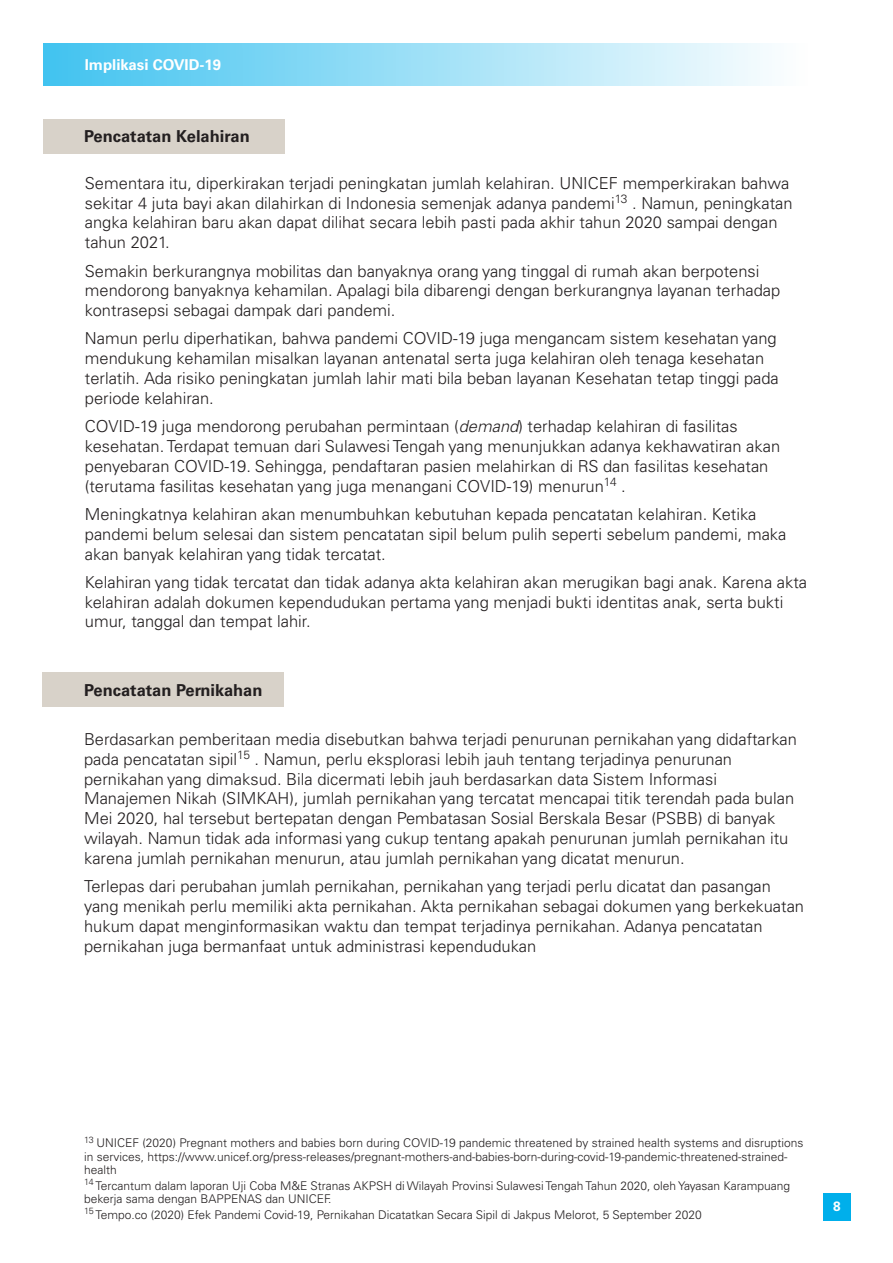
<style>
.page{position:relative;width:893px;height:1263px;background:#fff}
.page>*{position:absolute;margin:0;border:0;box-sizing:border-box;transform-origin:0 0}
.Isi{font:300 16.5px/19.8px "Univers LT Pro 45";color:#231f20}
.Sub_sub_judul{font:700 16.5px "Univers LT Pro 65";color:#231f20}
.t1{font:700 15px "Univers LT Pro 65";color:#fff}
.t2{font:700 13.5px "Univers LT Pro 65";color:#fff}
.Isi-2{font:300 12px/13.5px "Univers LT Pro 45";color:#231f20}
.s1{font-style:italic}
</style>
<div class="page">
<div style="left:43px;top:43px;width:807px;height:42px;background:linear-gradient(to right,#41c3f0,#fff)"></div>
<div style="left:823px;top:1193px;width:27px;height:27px;background:#00afeb"></div>
<div style="left:43px;top:119px;width:241px;height:34px;background:#d8d2c9"></div>
<div style="left:42px;top:673px;width:242px;height:34px;background:#d8d2c9"></div>
<p class="t1" style="left:85px;top:56px;width:138px">Implikasi COVID-19</p>
<p class="Sub_sub_judul" style="left:84px;top:127px;width:167px">Pencatatan Kelahiran</p>
<p class="Isi" style="left:85px;top:173px;width:709px">Sementara itu, diperkirakan terjadi peningkatan jumlah kelahiran. UNICEF memperkirakan bahwa sekitar 4 juta bayi akan dilahirkan di Indonesia semenjak adanya pandemi<sup>13</sup> . Namun, peningkatan angka kelahiran baru akan dapat dilihat secara lebih pasti pada akhir tahun 2020 sampai dengan tahun 2021.</p>
<p class="Isi" style="left:85px;top:261px;width:697px">Semakin berkurangnya mobilitas dan banyaknya orang yang tinggal di rumah akan berpotensi mendorong banyaknya kehamilan. Apalagi bila dibarengi dengan berkurangnya layanan terhadap kontrasepsi sebagai dampak dari pandemi.</p>
<p class="Isi" style="left:85px;top:329px;width:695px">Namun perlu diperhatikan, bahwa pandemi COVID-19 juga mengancam sistem kesehatan yang mendukung kehamilan misalkan layanan antenatal serta juga kelahiran oleh tenaga kesehatan terlatih. Ada risiko peningkatan jumlah lahir mati bila beban layanan Kesehatan tetap tinggi pada periode kelahiran.</p>
<p class="Isi" style="left:85px;top:416px;width:697px">COVID-19 juga mendorong perubahan permintaan (<span class="s1">demand</span>) terhadap kelahiran di fasilitas kesehatan. Terdapat temuan dari Sulawesi Tengah yang menunjukkan adanya kekhawatiran akan penyebaran COVID-19. Sehingga, pendaftaran pasien melahirkan di RS dan fasilitas kesehatan (terutama fasilitas kesehatan yang juga menangani COVID-19) menurun<sup>14</sup> .</p>
<p class="Isi" style="left:85px;top:504px;width:703px">Meningkatnya kelahiran akan menumbuhkan kebutuhan kepada pencatatan kelahiran. Ketika pandemi belum selesai dan sistem pencatatan sipil belum pulih seperti sebelum pandemi, maka akan banyak kelahiran yang tidak tercatat.</p>
<p class="Isi" style="left:85px;top:572px;width:724px">Kelahiran yang tidak tercatat dan tidak adanya akta kelahiran akan merugikan bagi anak. Karena akta kelahiran adalah dokumen kependudukan pertama yang menjadi bukti identitas anak, serta bukti umur, tanggal dan tempat lahir.</p>
<p class="Sub_sub_judul" style="left:84px;top:680px;width:180px">Pencatatan Pernikahan</p>
<p class="Isi" style="left:84px;top:729px;width:714px">Berdasarkan pemberitaan media disebutkan bahwa terjadi penurunan pernikahan yang didaftarkan pada pencatatan sipil<sup>15</sup> . Namun, perlu eksplorasi lebih jauh tentang terjadinya penurunan pernikahan yang dimaksud. Bila dicermati lebih jauh berdasarkan data Sistem Informasi Manajemen Nikah (SIMKAH), jumlah pernikahan yang tercatat mencapai titik terendah pada bulan Mei 2020, hal tersebut bertepatan dengan Pembatasan Sosial Berskala Besar (PSBB) di banyak wilayah. Namun tidak ada informasi yang cukup tentang apakah penurunan jumlah pernikahan itu karena jumlah pernikahan menurun, atau jumlah pernikahan yang dicatat menurun.</p>
<p class="Isi" style="left:84px;top:876px;width:721px">Terlepas dari perubahan jumlah pernikahan, pernikahan yang terjadi perlu dicatat dan pasangan yang menikah perlu memiliki akta pernikahan. Akta pernikahan sebagai dokumen yang berkekuatan hukum dapat menginformasikan waktu dan tempat terjadinya pernikahan. Adanya pencatatan pernikahan juga bermanfaat untuk administrasi kependudukan</p>
<p class="Isi-2" style="left:84px;top:1136px;width:721px"><sup>13</sup> UNICEF (2020) Pregnant mothers and babies born during COVID-19 pandemic threatened by strained health systems and disruptions in services, https://www.unicef.org/press-releases/pregnant-mothers-and-babies-born-during-covid-19-pandemic-threatened-strained&shy;health</p>
<p class="Isi-2" style="left:84px;top:1179px;width:708px"><sup>14</sup> Tercantum dalam laporan Uji Coba M&amp;E Stranas AKPSH di Wilayah Provinsi Sulawesi Tengah Tahun 2020, oleh Yayasan Karampuang bekerja sama dengan BAPPENAS dan UNICEF.</p>
<p class="Isi-2" style="left:84px;top:1208px;width:619px"><sup>15</sup> Tempo.co (2020) Efek Pandemi Covid-19, Pernikahan Dicatatkan Secara Sipil di Jakpus Melorot, 5 September 2020</p>
<p class="t2" style="left:833px;top:1198px;width:9px">8</p>
</div>
